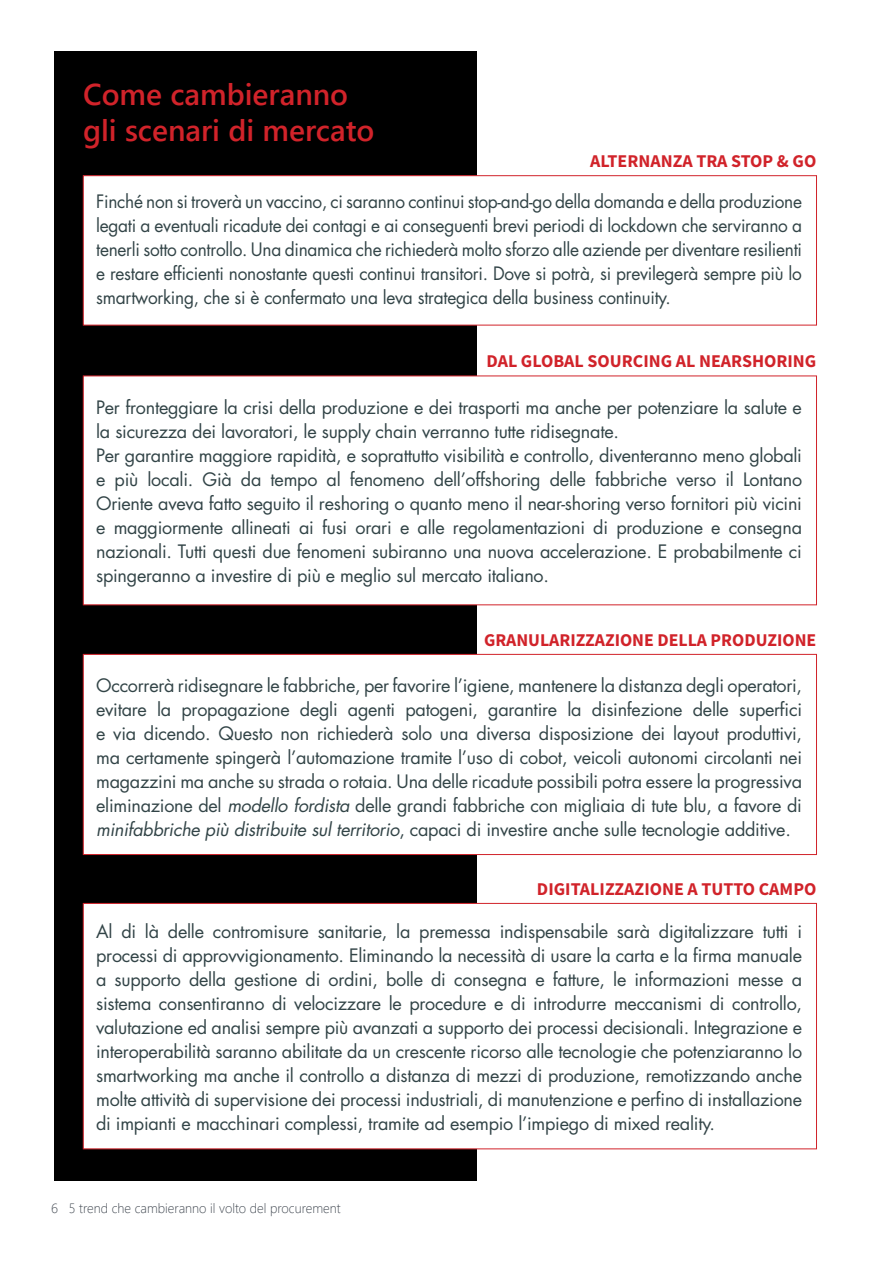
<style>
.page{position:relative;width:893px;height:1263px;background:#fff}
.page>*{position:absolute;margin:0;border:0;box-sizing:border-box;transform-origin:0 0}
.t1{font:30px/36px "Webly Sleek UI Semibold";color:#d1232a}
.t2{font:18px/24px "Futura";letter-spacing:-.015em;color:#324447;text-align:justify}
.t3{font:18px/24px "Futura";letter-spacing:-.015em;color:#324447;text-align:justify;scale:.96 1}
.t4{font:700 18px "Source Sans Pro";color:#d1232a}
.t5{font:13.5px "Webly Sleek UI Light";color:#434a53}
.s1{font-style:italic}
</style>
<div class="page">
<div style="left:54px;top:51px;width:422px;height:1129px;background:#000"></div>
<div style="left:83px;top:175px;width:734px;height:150px;background:#fff;border:1px solid #d1232a"></div>
<div style="left:83px;top:376px;width:734px;height:229px;background:#fff"></div>
<div style="left:83px;top:654px;width:734px;height:201px;background:#fff;border:1px solid #d1232a"></div>
<div style="left:83px;top:903px;width:734px;height:246px;background:#fff;border:1px solid #d1232a"></div>
<h1 class="t1" style="left:83px;top:75px;width:293px">Come cambieranno gli scenari di mercato</h1>
<p class="t4" style="left:590px;top:149px;width:228px">ALTERNANZA TRA STOP &amp; GO</p>
<p class="t3" style="left:96px;top:189px;width:737px">Finché non si troverà un vaccino, ci saranno continui stop-and-go della domanda e della produzione legati a eventuali ricadute dei contagi e ai conseguenti brevi periodi di lockdown che serviranno a tenerli sotto controllo. Una dinamica che richiederà molto sforzo alle aziende per diventare resilienti e restare efficienti nonostante questi continui transitori. Dove si potrà, si previlegerà sempre più lo smartworking, che si è confermato una leva strategica della business continuity.</p>
<p class="t4" style="left:486px;top:349px;width:331px">DAL GLOBAL SOURCING AL NEARSHORING</p>
<p class="t2" style="left:96px;top:395px;width:707px;text-align:left">Per fronteggiare la crisi della produzione e dei trasporti ma anche per potenziare la salute e la sicurezza dei lavoratori, le supply chain verranno tutte ridisegnate.<br>Per garantire maggiore rapidità, e soprattutto visibilità e controllo, diventeranno meno globali e più locali. Già da tempo al fenomeno dell’offshoring delle fabbriche verso il Lontano Oriente aveva fatto seguito il reshoring o quanto meno il near-shoring verso fornitori più vicini e maggiormente allineati ai fusi orari e alle regolamentazioni di produzione e consegna nazionali. Tutti questi due fenomeni subiranno una nuova accelerazione. E probabilmente ci spingeranno a investire di più e meglio sul mercato italiano.</p>
<p class="t4" style="left:484px;top:628px;width:334px">GRANULARIZZAZIONE DELLA PRODUZIONE</p>
<p class="t2" style="left:96px;top:674px;width:707px">Occorrerà ridisegnare le fabbriche, per favorire l’igiene, mantenere la distanza degli operatori, evitare la propagazione degli agenti patogeni, garantire la disinfezione delle superfici e via dicendo. Questo non richiederà solo una diversa disposizione dei layout produttivi, ma certamente spingerà l’automazione tramite l’uso di cobot, veicoli autonomi circolanti nei magazzini ma anche su strada o rotaia. Una delle ricadute possibili potra essere la progressiva eliminazione del <span class="s1">modello fordista</span> delle grandi fabbriche con migliaia di tute blu, a favore di <span class="s1">minifabbriche più distribuite sul territorio</span>, capaci di investire anche sulle tecnologie additive.</p>
<p class="t4" style="left:537px;top:877px;width:281px">DIGITALIZZAZIONE A TUTTO CAMPO</p>
<p class="t2" style="left:96px;top:920px;width:707px">Al di là delle contromisure sanitarie, la premessa indispensabile sarà digitalizzare tutti i processi di approvvigionamento. Eliminando la necessità di usare la carta e la firma manuale a supporto della gestione di ordini, bolle di consegna e fatture, le informazioni messe a sistema consentiranno di velocizzare le procedure e di introdurre meccanismi di controllo, valutazione ed analisi sempre più avanzati a supporto dei processi decisionali. Integrazione e interoperabilità saranno abilitate da un crescente ricorso alle tecnologie che potenziaranno lo smartworking ma anche il controllo a distanza di mezzi di produzione, remotizzando anche molte attività di supervisione dei processi industriali, di manutenzione e perfino di installazione di impianti e macchinari complessi, tramite ad esempio l’impiego di mixed reality.</p>
<p class="t5" style="left:51px;top:1198px;width:291px">6 5 trend che cambieranno il volto del procurement</p>
</div>
